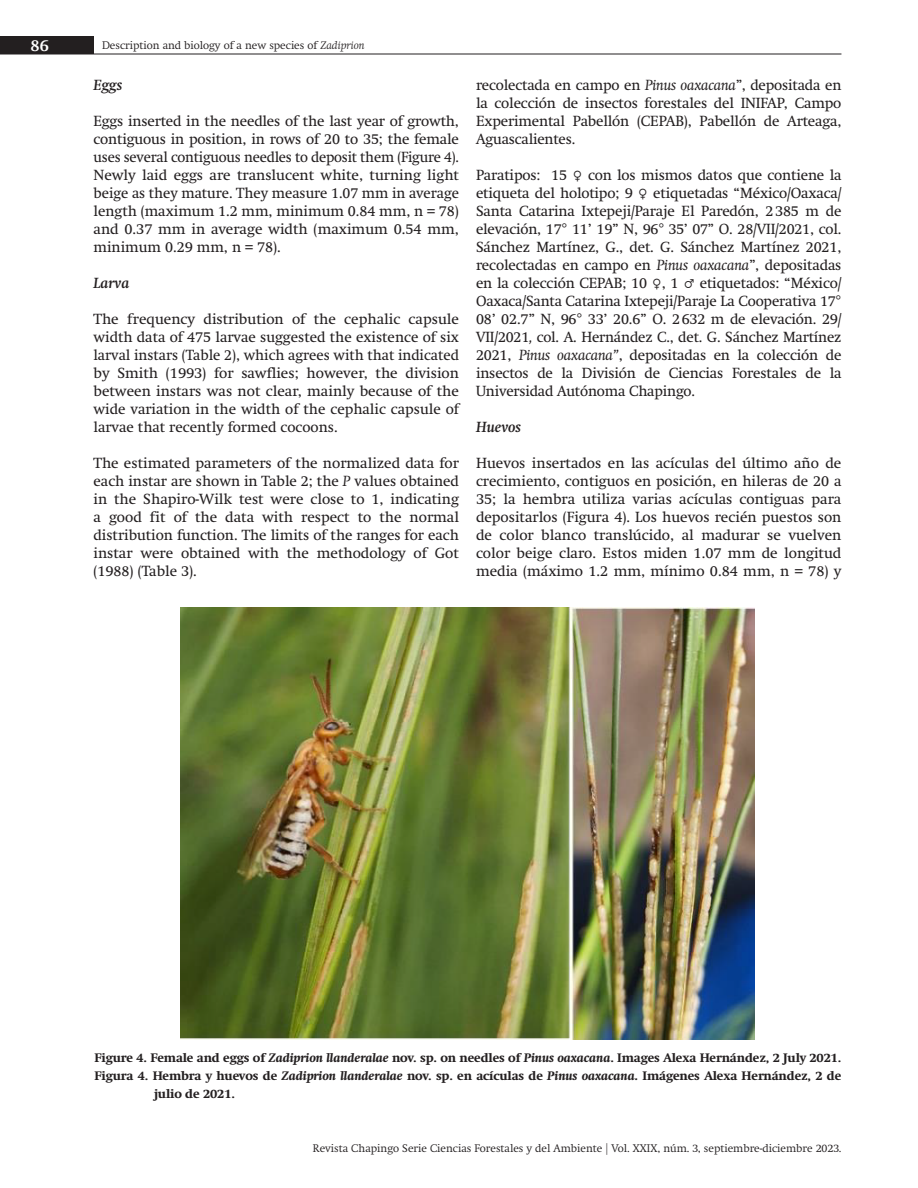
<style>
.page{position:relative;width:918px;height:1188px;background:#fff}
.page>*{position:absolute;margin:0;border:0;box-sizing:border-box;transform-origin:0 0}
.t1{font:600 16.5px "Swift Neue LT Pro";color:#fff}
.t2{font:15px/18px "Swift Neue LT Pro";color:#231f20;text-align:justify}
.ss3{font:italic 600 15px "Swift Neue LT Pro";color:#231f20}
.pie_de_figura{font:700 12.6px/18px "Swift Neue LT Pro";letter-spacing:-.01em;color:#231f20}
.t3{font:300 11.25px "Swift Neue LT Pro";color:#231f20}
.s1{font-style:italic}
.s2{font-size:12px}
</style>
<div class="page">
<hr style="left:0;top:54px;width:841px;height:1px;background:#231f20">
<div style="left:0;top:36px;width:94px;height:18px;background:#231f20"></div>
<img style="left:181px;top:608px;width:573px;height:432px">
<p class="t1" style="left:31px;top:35px;width:20px">86</p>
<p class="t3" style="left:102px;top:39px;width:264px">Description and biology of a new species of <span class="s1">Zadiprion</span></p>
<p class="ss3" style="left:94px;top:76px;width:30px">Eggs</p>
<p class="t2" style="left:94px;top:112px;width:367px">Eggs inserted in the needles of the last year of growth, contiguous in position, in rows of 20 to 35; the female uses several contiguous needles to deposit them (Figure 4).<br>Newly laid eggs are translucent white, turning light beige as they mature. They measure 1.07 mm in average length (maximum 1.2 mm, minimum 0.84 mm, n = 78) and 0.37 mm in average width (maximum 0.54 mm, minimum 0.29 mm, n = 78).</p>
<p class="ss3" style="left:94px;top:274px;width:37px">Larva</p>
<p class="t2" style="left:94px;top:310px;width:367px">The frequency distribution of the cephalic capsule width data of 475 larvae suggested the existence of six larval instars (Table 2), which agrees with that indicated by Smith (1993) for sawflies; however, the division between instars was not clear, mainly because of the wide variation in the width of the cephalic capsule of larvae that recently formed cocoons.</p>
<p class="t2" style="left:94px;top:454px;width:367px">The estimated parameters of the normalized data for each instar are shown in Table 2; the <span class="s1">P</span> values obtained in the Shapiro-Wilk test were close to 1, indicating a good fit of the data with respect to the normal distribution function. The limits of the ranges for each instar were obtained with the methodology of Got (1988) (Table 3).</p>
<p class="t2" style="left:476px;top:76px;width:367px">recolectada en campo en <span class="s1">Pinus oaxacana</span>”, depositada en la colección de insectos forestales del INIFAP, Campo Experimental Pabellón (CEPAB), Pabellón de Arteaga, Aguascalientes.</p>
<p class="t2" style="left:476px;top:166px;width:367px">Paratipos: 15 ♀ con los mismos datos que contiene la etiqueta del holotipo; 9 ♀ etiquetadas “México/Oaxaca/ Santa Catarina Ixtepeji/Paraje El Paredón, 2385 m de elevación, 17° 11’ 19” N, 96° 35’ 07” O. 28/VII/2021, col.<br>Sánchez Martínez, G., det. G. Sánchez Martínez 2021, recolectadas en campo en <span class="s1">Pinus oaxacana</span>”, depositadas en la colección CEPAB; 10 ♀, 1 ♂ etiquetados: “México/ Oaxaca/Santa Catarina Ixtepeji/Paraje La Cooperativa 17° 08’ 02.7” N, 96° 33’ 20.6” O. 2632 m de elevación. 29/ VII/2021<span class="s1">,</span> col. A. Hernández C., det. G. Sánchez Martínez 2021, <span class="s1">Pinus oaxacana”</span>, depositadas en la colección de insectos de la División de Ciencias Forestales de la Universidad Autónoma Chapingo.</p>
<p class="ss3" style="left:476px;top:418px;width:47px">Huevos</p>
<p class="t2" style="left:476px;top:454px;width:367px">Huevos insertados en las acículas del último año de crecimiento, contiguos en posición, en hileras de 20 a 35; la hembra utiliza varias acículas contiguas para depositarlos (Figura 4). Los huevos recién puestos son de color blanco translúcido, al madurar se vuelven color beige claro. Estos miden 1.07 mm de longitud media (máximo 1.2 mm, mínimo 0.84 mm, n = 78) y</p>
<p class="pie_de_figura" style="left:94px;top:1049px;width:748px">Figure 4. Female and eggs of <span class="s1">Zadiprion llanderalae</span> nov. sp. on needles of <span class="s1">Pinus oaxacana</span>. Images Alexa Hernández, 2 July 2021.</p>
<p class="pie_de_figura" style="left:154px;top:1067px;width:689px;text-indent:-60px">Figura 4. Hembra y huevos de <span class="s1">Zadiprion llanderalae</span> nov. sp. en acículas de <span class="s1">Pinus oaxacana.</span> Imágenes Alexa Hernández, 2 de julio de 2021.</p>
<p class="t3" style="left:313px;top:1142px;width:530px">Revista Chapingo Serie Ciencias Forestales y del Ambiente <span class="s2">|</span> Vol. XXIX, núm. 3, septiembre-diciembre 2023.</p>
</div>
